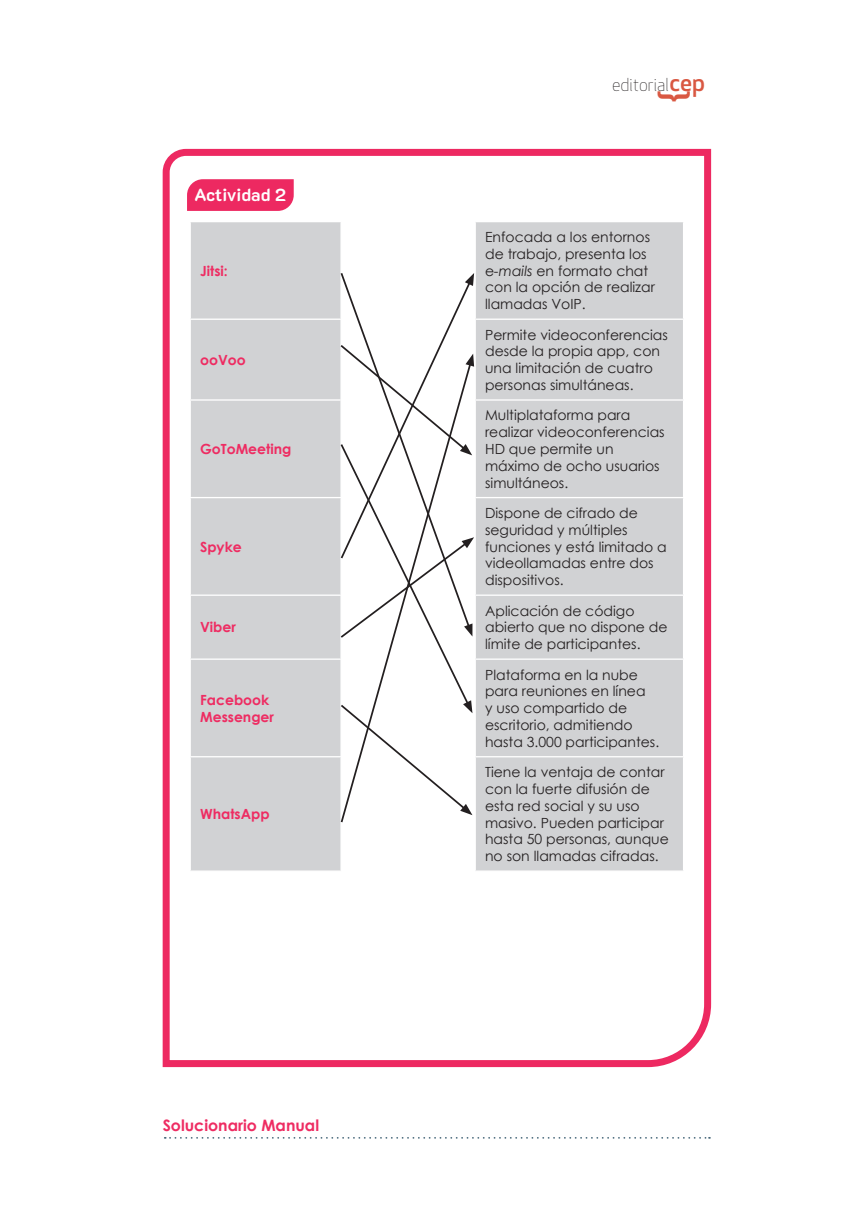
<style>
.page{position:relative;width:844px;height:1216px;background:#fff}
.page>*{position:absolute;margin:0;border:0;box-sizing:border-box;transform-origin:0 0}
.t1{font:700 36.23px "Frutiger Linotype";color:#d95842;scale:.91 1}
.t2{font:500 23.45px "Apex New";color:#d95842}
.Actividad{font:700 17.5px "K2 D";letter-spacing:-.01em;color:#fff}
.t3{font:300 17.5px "Apex New";letter-spacing:-.01em;color:#231f20;scale:.95 1}
.t4{font:700 15.75px "Century Gothic";color:#ee2c62}
.TABLA_-_normal{font:14px/16.8px "Century Gothic";color:#231f20}
.TABLA_-_normal-2{font:700 14px/16.8px "Century Gothic";color:#ee2c62}
.s1{font-style:italic}
</style>
<div class="page">
<svg style="left:162px;top:148px;width:550px;height:920px"></svg>
<svg style="left:338px;top:273px;width:136px;height:542px"></svg>
<svg style="left:165px;top:1137px;width:544px;height:1px"></svg>
<p class="Actividad" style="left:194px;top:185px;width:93px">Actividad 2</p>
<p class="TABLA_-_normal-2" style="left:200px;top:261px;width:29px">Jitsi:</p>
<p class="TABLA_-_normal-2" style="left:200px;top:351px;width:47px">ooVoo</p>
<p class="TABLA_-_normal-2" style="left:200px;top:440px;width:93px">GoToMeeting</p>
<p class="TABLA_-_normal-2" style="left:200px;top:537px;width:43px">Spyke</p>
<p class="TABLA_-_normal-2" style="left:200px;top:618px;width:37px">Viber</p>
<p class="TABLA_-_normal-2" style="left:200px;top:690px;width:75px">Facebook<br>Messenger</p>
<p class="TABLA_-_normal-2" style="left:200px;top:805px;width:71px">WhatsApp</p>
<p class="t4" style="left:163px;top:1113px;width:158px">Solucionario Manual</p>
<p class="t3" style="left:612px;top:73px;width:62px">editorial</p>
<h1 class="t1" style="left:697px;top:91px;width:14px;rotate:90deg">}</h1>
<h2 class="t2" style="left:669px;top:67px;width:37px">cep</h2>
<p class="TABLA_-_normal" style="left:485px;top:228px;width:171px">Enfocada a los entornos de trabajo, presenta los e<span class="s1">-mails</span> en formato chat con la opción de realizar llamadas VoIP.</p>
<p class="TABLA_-_normal" style="left:485px;top:326px;width:184px">Permite videoconferencias desde la propia app, con una limitación de cuatro personas simultáneas.</p>
<p class="TABLA_-_normal" style="left:485px;top:407px;width:181px">Multiplataforma para realizar videoconferencias<br>HD que permite un máximo de ocho usuarios simultáneos.</p>
<p class="TABLA_-_normal" style="left:485px;top:504px;width:183px">Dispone de cifrado de seguridad y múltiples funciones y está limitado a videollamadas entre dos dispositivos.</p>
<p class="TABLA_-_normal" style="left:485px;top:602px;width:184px">Aplicación de código abierto que no dispone de límite de participantes.</p>
<p class="TABLA_-_normal" style="left:485px;top:666px;width:176px">Plataforma en la nube para reuniones en línea<br>y uso compartido de escritorio, admitiendo hasta 3.000 participantes.</p>
<p class="TABLA_-_normal" style="left:485px;top:763px;width:185px">Tiene la ventaja de contar con la fuerte difusión de esta red social y su uso masivo. Pueden participar hasta 50 personas, aunque no son llamadas cifradas.</p>
</div>
